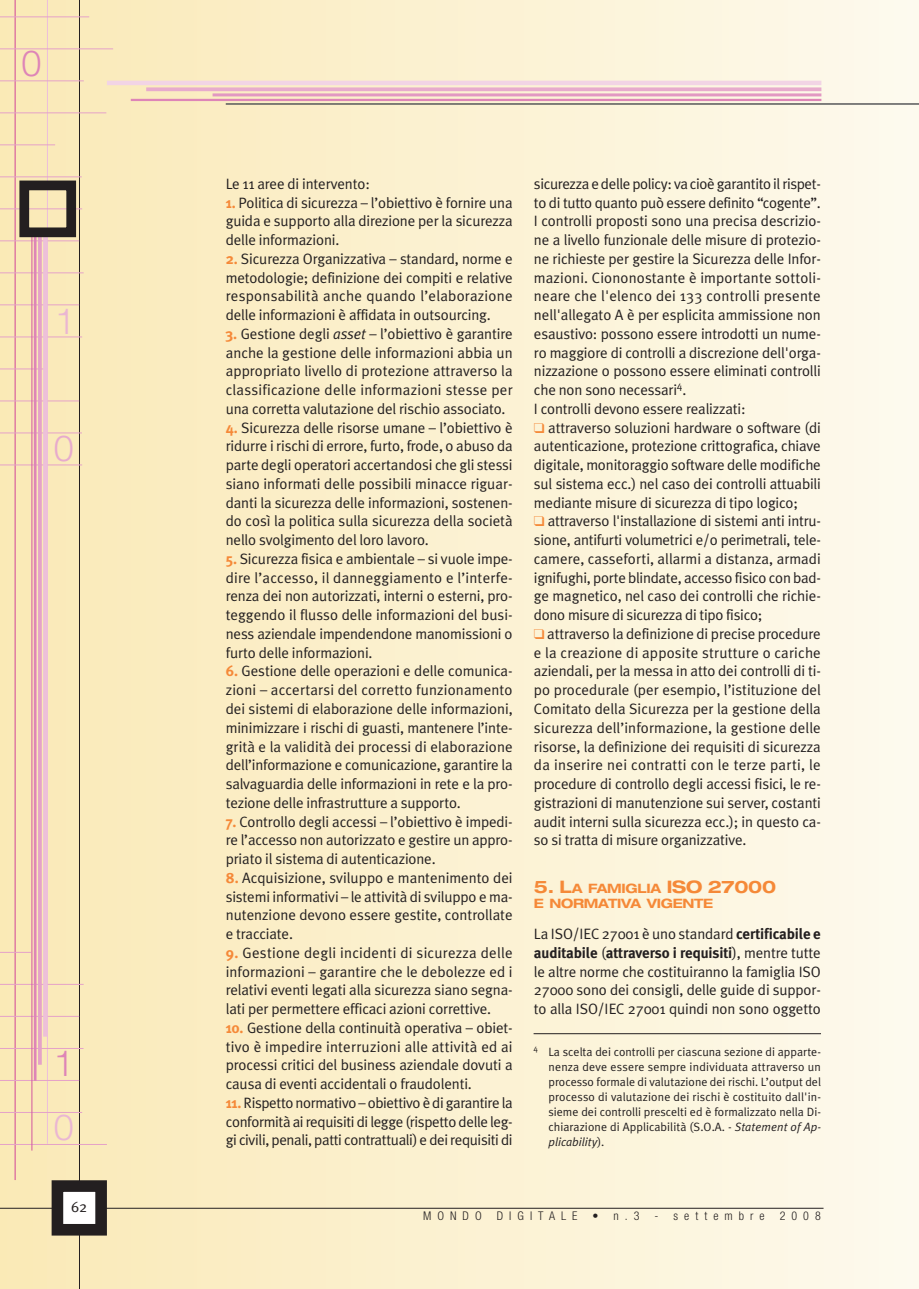
<style>
.page{position:relative;width:919px;height:1289px;background:#fff}
.page>*{position:absolute;margin:0;border:0;box-sizing:border-box;transform-origin:0 0}
.t1{font:300 36px "Helvetica Neue";color:#de85b7}
.t2{font:300 36px "Helvetica Neue";color:#eab6d3}
.t3{font:300 36px "Helvetica Neue";color:#e7abcd}
.t4{font:700 expanded 17.25px "Helvetica Neue";letter-spacing:-.015em;color:#f58938}
.t5{font:15px/18.8px "Meta Plus Normal";letter-spacing:-.01em;color:#231f20;text-align:justify}
.t6{font:700 15px "Meta Plus";letter-spacing:-.01em;color:#231f20}
.t7{font:700 expanded 12.9px "Helvetica Neue";letter-spacing:-.02em;color:#f58938}
.t8{font:12px/15px "Meta Plus Normal";letter-spacing:.005em;color:#231f20;text-align:justify}
.t9{font:300 condensed 12px "Helvetica Neue";letter-spacing:.505em;color:#231f20}
.s1{font-family:"Meta Plus";font-weight:700;color:#f58938}
.s2{font-style:italic}
.s3{color:#f58938}
.s4{font-size:12.9px}
.s5{font-family:"Meta Plus";font-weight:700}
.s6{font-family:"Meta Plus Normal";font-weight:400}
</style>
<div class="page">
<div style="left:906px;top:0;width:12px;height:1288px;background:#fdfaef"></div>
<div style="left:0;top:0;width:906px;height:1288px;background:linear-gradient(to right,#f9e8b6,#fdfaed)"></div>
<hr style="left:47px;top:0;width:1px;height:1143px;background:#edc0d9">
<hr style="left:0;top:1207px;width:823px;height:1px;background:#231f20">
<hr style="left:107px;top:81px;width:714px;height:4px;background:#f2d4e5">
<svg style="left:146px;top:87px;width:675px;height:4px;background:#e9b2cd"></svg>
<hr style="left:131px;top:99px;width:690px;height:2px;background:#de85b7">
<hr style="left:15px;top:0;width:1px;height:1179px;background:#d14498">
<hr style="left:79px;top:0;width:1px;height:1288px;background:#231f20">
<hr style="left:0;top:17px;width:89px;height:1px;background:#e5a2c8">
<hr style="left:0;top:48px;width:113px;height:1px;background:#e5a2c8">
<hr style="left:0;top:80px;width:84px;height:1px;background:#e5a2c8">
<hr style="left:0;top:112px;width:106px;height:1px;background:#e5a2c8">
<hr style="left:0;top:144px;width:55px;height:1px;background:#e5a2c8">
<hr style="left:0;top:176px;width:82px;height:1px;background:#e5a2c8">
<hr style="left:0;top:208px;width:82px;height:1px;background:#e5a2c8">
<hr style="left:0;top:240px;width:79px;height:1px;background:#e5a2c8">
<hr style="left:0;top:272px;width:84px;height:1px;background:#e5a2c8">
<hr style="left:0;top:304px;width:79px;height:1px;background:#e5a2c8">
<hr style="left:0;top:336px;width:82px;height:1px;background:#e5a2c8">
<hr style="left:0;top:368px;width:44px;height:1px;background:#e5a2c8">
<hr style="left:0;top:400px;width:79px;height:1px;background:#e5a2c8">
<hr style="left:0;top:432px;width:82px;height:1px;background:#e5a2c8">
<hr style="left:0;top:464px;width:82px;height:1px;background:#e5a2c8">
<hr style="left:0;top:952px;width:31px;height:1px;background:#e5a2c8">
<hr style="left:0;top:984px;width:84px;height:1px;background:#e5a2c8">
<hr style="left:0;top:1015px;width:79px;height:1px;background:#e5a2c8">
<hr style="left:0;top:1048px;width:83px;height:1px;background:#e5a2c8">
<hr style="left:0;top:1080px;width:79px;height:1px;background:#e5a2c8">
<hr style="left:0;top:1112px;width:82px;height:1px;background:#e5a2c8">
<hr style="left:0;top:1144px;width:107px;height:1px;background:#e5a2c8">
<svg style="left:38px;top:237px;width:4px;height:827px;background:#e5a6c6"></svg>
<hr style="left:34px;top:232px;width:3px;height:848px;background:#de85b7">
<hr style="left:31px;top:235px;width:1px;height:915px;background:#d55da2">
<div style="left:57px;top:1185px;width:44px;height:44px;background:#fff"></div>
<div style="left:52px;top:1180px;width:55px;height:55px;border:12px solid #231f20"></div>
<hr style="left:226px;top:103px;width:692px;height:2px;background:#57585a">
<div style="left:43px;top:232px;width:5px;height:804px;background:#edc0d9"></div>
<hr style="left:212px;top:93px;width:609px;height:3px;background:#e298c2">
<div style="left:19px;top:180px;width:57px;height:57px;border:10px solid #231f20"></div>
<hr style="left:533px;top:1033px;width:288px;height:1px;background:#231f20">
<h1 class="t1" style="left:21px;top:51px;width:22px">0</h1>
<h1 class="t2" style="left:55px;top:308px;width:22px">1</h1>
<h1 class="t3" style="left:54px;top:435px;width:22px">0</h1>
<h1 class="t1" style="left:54px;top:1049px;width:22px">1</h1>
<h1 class="t2" style="left:54px;top:1113px;width:22px">0</h1>
<p class="t5" style="left:71px;top:1197px;width:18px">62</p>
<p class="t5" style="left:226px;top:174px;width:146px">Le 11 aree di intervento:</p>
<p class="t5" style="left:226px;top:193px;width:288px"><span class="s1">1.</span> Politica di sicurezza – l’obiettivo è fornire una guida e supporto alla direzione per la sicurezza delle informazioni.</p>
<p class="t5" style="left:226px;top:249px;width:288px"><span class="s1">2.</span> Sicurezza Organizzativa – standard, norme e metodologie; definizione dei compiti e relative responsabilità anche quando l’elaborazione delle informazioni è affidata in outsourcing.</p>
<p class="t5" style="left:226px;top:324px;width:288px"><span class="s1">3.</span> Gestione degli <span class="s2">asset</span> – l’obiettivo è garantire anche la gestione delle informazioni abbia un appropriato livello di protezione attraverso la classificazione delle informazioni stesse per una corretta valutazione del rischio associato.</p>
<p class="t5" style="left:226px;top:418px;width:288px"><span class="s1">4.</span> Sicurezza delle risorse umane – l’obiettivo è ridurre i rischi di errore, furto, frode, o abuso da parte degli operatori accertandosi che gli stessi siano informati delle possibili minacce riguar&shy;danti la sicurezza delle informazioni, sostenen&shy;do così la politica sulla sicurezza della società nello svolgimento del loro lavoro.</p>
<p class="t5" style="left:226px;top:549px;width:288px"><span class="s1">5.</span> Sicurezza fisica e ambientale – si vuole impe&shy;dire l’accesso, il danneggiamento e l’interfe&shy;renza dei non autorizzati, interni o esterni, pro&shy;teggendo il flusso delle informazioni del busi&shy;ness aziendale impendendone manomissioni o furto delle informazioni.</p>
<p class="t5" style="left:226px;top:662px;width:288px"><span class="s1">6.</span> Gestione delle operazioni e delle comunica&shy;zioni – accertarsi del corretto funzionamento dei sistemi di elaborazione delle informazioni, minimizzare i rischi di guasti, mantenere l’inte&shy;grità e la validità dei processi di elaborazione dell’informazione e comunicazione, garantire la salvaguardia delle informazioni in rete e la pro&shy;tezione delle infrastrutture a supporto.</p>
<p class="t5" style="left:226px;top:812px;width:288px"><span class="s1">7.</span> Controllo degli accessi – l’obiettivo è impedi&shy;re l’accesso non autorizzato e gestire un appro&shy;priato il sistema di autenticazione.</p>
<p class="t5" style="left:226px;top:868px;width:288px"><span class="s1">8.</span> Acquisizione, sviluppo e mantenimento dei sistemi informativi – le attività di sviluppo e ma&shy;nutenzione devono essere gestite, controllate e tracciate.</p>
<p class="t5" style="left:226px;top:943px;width:288px"><span class="s1">9.</span> Gestione degli incidenti di sicurezza delle informazioni – garantire che le debolezze ed i relativi eventi legati alla sicurezza siano segna&shy;lati per permettere efficaci azioni correttive.</p>
<p class="t5" style="left:226px;top:1018px;width:288px"><span class="s1">10.</span> Gestione della continuità operativa – obiet&shy;tivo è impedire interruzioni alle attività ed ai processi critici del business aziendale dovuti a causa di eventi accidentali o fraudolenti.</p>
<p class="t5" style="left:226px;top:1093px;width:288px"><span class="s1">11.</span> Rispetto normativo – obiettivo è di garantire la conformità ai requisiti di legge (rispetto delle leg&shy;gi civili, penali, patti contrattuali) e dei requisiti di</p>
<p class="t5" style="left:534px;top:174px;width:288px;text-align:left">sicurezza e delle policy: va cioè garantito il rispet&shy;to di tutto quanto può essere definito “cogente”.<br>I controlli proposti sono una precisa descrizio&shy;ne a livello funzionale delle misure di protezio&shy;ne richieste per gestire la Sicurezza delle Infor&shy;mazioni. Ciononostante è importante sottoli&shy;neare che l'elenco dei 133 controlli presente nell'allegato A è per esplicita ammissione non esaustivo: possono essere introdotti un nume&shy;ro maggiore di controlli a discrezione dell'orga&shy;nizzazione o possono essere eliminati controlli che non sono necessari<sup>4</sup>.<br>I controlli devono essere realizzati:</p>
<p class="t5" style="left:534px;top:418px;width:288px"><span class="s3">❑</span> attraverso soluzioni hardware o software (di autenticazione, protezione crittografica, chiave digitale, monitoraggio software delle modifiche sul sistema ecc.) nel caso dei controlli attuabili mediante misure di sicurezza di tipo logico;</p>
<p class="t5" style="left:534px;top:512px;width:288px"><span class="s3">❑</span> attraverso l'installazione di sistemi anti intru&shy;sione, antifurti volumetrici e/o perimetrali, tele&shy;camere, casseforti, allarmi a distanza, armadi ignifughi, porte blindate, accesso fisico con bad&shy;ge magnetico, nel caso dei controlli che richie&shy;dono misure di sicurezza di tipo fisico;</p>
<p class="t5" style="left:534px;top:624px;width:288px"><span class="s3">❑</span> attraverso la definizione di precise procedure e la creazione di apposite strutture o cariche aziendali, per la messa in atto dei controlli di ti&shy;po procedurale (per esempio, l’istituzione del Comitato della Sicurezza per la gestione della sicurezza dell’informazione, la gestione delle risorse, la definizione dei requisiti di sicurezza da inserire nei contratti con le terze parti, le procedure di controllo degli accessi fisici, le re&shy;gistrazioni di manutenzione sui server, costanti audit interni sulla sicurezza ecc.); in questo ca&shy;so si tratta di misure organizzative.</p>
<p class="t4" style="left:534px;top:881px;width:244px">5. L<span class="s4">A FAMIGLIA</span> ISO 27000</p>
<p class="t7" style="left:534px;top:899px;width:181px">E NORMATIVA VIGENTE</p>
<p class="t5" style="left:534px;top:924px;width:288px">La ISO/IEC 27001 è uno standard <span class="s5">certificabile e</span></p>
<p class="t6" style="left:534px;top:943px;width:288px">auditabile <span class="s6">(</span>attraverso i requisiti<span class="s6">), mentre tutte</span></p>
<p class="t5" style="left:534px;top:962px;width:288px">le altre norme che costituiranno la famiglia ISO 27000 sono dei consigli, delle guide di suppor&shy;to alla ISO/IEC 27001 quindi non sono oggetto</p>
<p class="t8" style="left:548px;top:1044px;width:274px;text-indent:-15px"><sup>4</sup> La scelta dei controlli per ciascuna sezione di apparte&shy;nenza deve essere sempre individuata attraverso un processo formale di valutazione dei rischi. L’output del processo di valutazione dei rischi è costituito dall'in&shy;sieme dei controlli prescelti ed è formalizzato nella Di&shy;chiarazione di Applicabilità (S.O.A. - <span class="s2">Statement of Ap&shy;plicability</span>).</p>
<p class="t9" style="left:423px;top:1211px;width:399px">MONDO DIGITALE • n.3 - settembre 2008</p>
</div>
